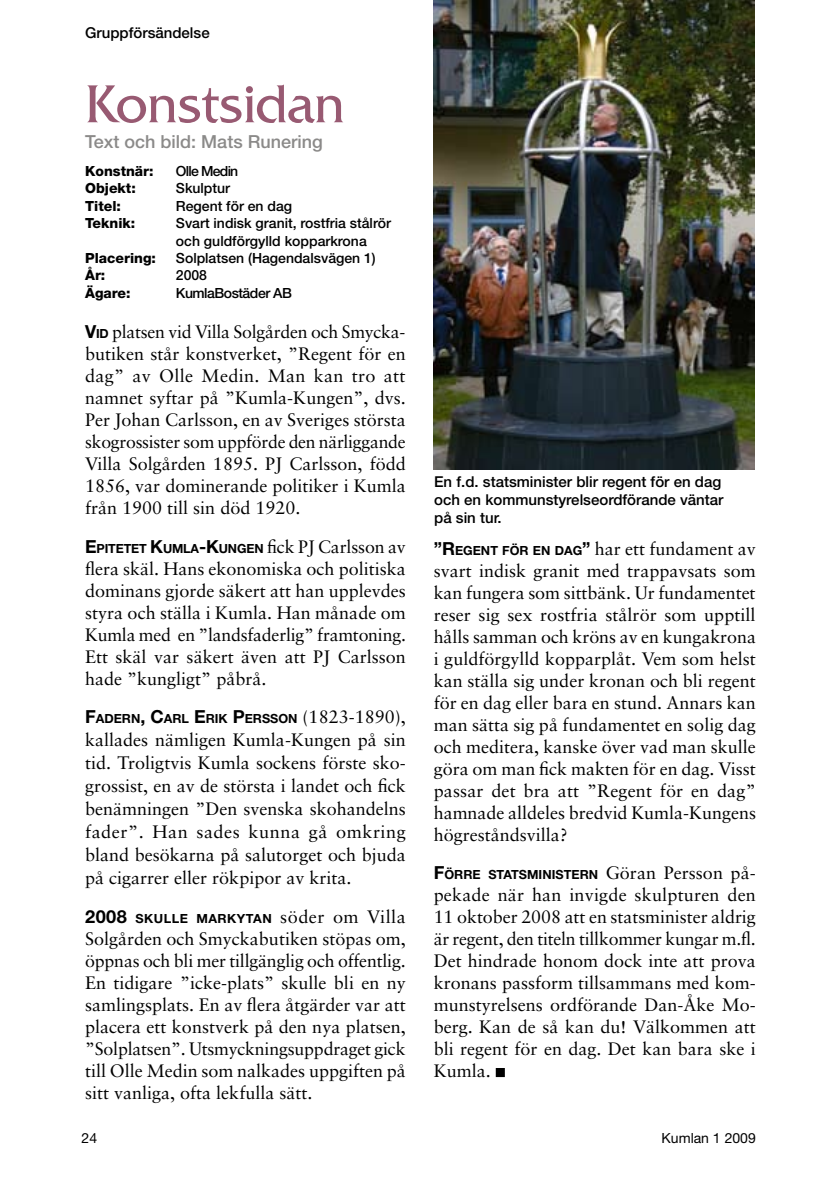
<style>
.page{position:relative;width:840px;height:1191px;background:#fff}
.page>*{position:absolute;margin:0;border:0;box-sizing:border-box;transform-origin:0 0}
.t1{font:56px "Friz Quadrata";color:#985a72}
.t2{font:18px/22px "Sabon";color:#000;text-align:justify}
.t3{font:500 18px "Helvetica Neue";color:#8b8a89}
.t4{font:500 15px/18.4px "Helvetica Neue";color:#000}
.t5{font:500 14px/17.4px "Helvetica Neue";color:#000}
.t6{font:800 14px "Helvetica Neue";color:#000}
.t7{font:500 14px "Helvetica Neue";letter-spacing:-.035em;color:#000}
.t8{font:14px "Helvetica Neue";color:#000}
.t9{font:500 14px "Helvetica Neue";letter-spacing:-.055em;color:#000}
.t10{font:700 12.6px "Helvetica Neue";color:#000}
.t11{font:700 12.6px "Helvetica Neue";letter-spacing:.035em;color:#000}
.s1{font-family:"Helvetica Neue";font-weight:700}
.s2{font-family:"Helvetica Neue";font-weight:700;font-size:12.6px}
.s3{font-size:18px}
.s4{font-family:"Sabon";font-weight:400;font-size:18px}
</style>
<div class="page">
<img style="left:433px;top:0;width:321px;height:469px">
<div style="left:496px;top:1069px;width:7px;height:7px;background:#000"></div>
<div style="left:495px;top:1068px;width:9px;height:9px;border:2px solid #000"></div>
<p class="t4" style="left:85px;top:23px;width:126px">Gruppförsändelse</p>
<h1 class="t1" style="left:85px;top:73px;width:261px">Konstsidan</h1>
<p class="t3" style="left:85px;top:131px;width:239px">Text och bild: Mats Runering</p>
<p class="t6" style="left:85px;top:163px;width:70px">Konstnär:</p>
<p class="t9" style="left:176px;top:163px;width:64px">Olle Medin</p>
<p class="t6" style="left:85px;top:180px;width:52px">Objekt:</p>
<p class="t5" style="left:176px;top:179px;width:56px">Skulptur</p>
<p class="t6" style="left:85px;top:197px;width:37px">Titel:</p>
<p class="t5" style="left:176px;top:197px;width:118px">Regent för en dag</p>
<p class="t6" style="left:85px;top:215px;width:52px">Teknik:</p>
<p class="t5" style="left:176px;top:214px;width:217px">Svart indisk granit, rostfria stålrör och guldförgylld kopparkrona</p>
<p class="t6" style="left:85px;top:250px;width:72px">Placering:</p>
<p class="t5" style="left:176px;top:249px;width:201px">Solplatsen (Hagendalsvägen 1)</p>
<p class="t6" style="left:85px;top:267px;width:22px">År:</p>
<p class="t5" style="left:176px;top:267px;width:33px">2008</p>
<p class="t6" style="left:85px;top:284px;width:47px">Ägare:</p>
<p class="t7" style="left:176px;top:284px;width:117px">KumlaBostäder AB</p>
<p class="t2" style="left:85px;top:321px;width:322px"><span class="s1">V</span><span class="s2">ID</span> platsen vid Villa Solgården och Smycka&shy;butiken står konstverket, ”Regent för en dag” av Olle Medin. Man kan tro att namnet syftar på ”Kumla-Kungen”, dvs.<br>Per Johan Carlsson, en av Sveriges största skogrossister som uppförde den närliggande Villa Solgården 1895. PJ Carlsson, född 1856, var dominerande politiker i Kumla från 1900 till sin död 1920.</p>
<p class="t10" style="left:85px;top:541px;width:322px"><span class="s3">E</span>PITETET <span class="s3">K</span>UMLA<span class="s3">-K</span>UNGEN <span class="s4">fick PJ Carlsson av</span></p>
<p class="t2" style="left:85px;top:558px;width:322px">flera skäl. Hans ekonomiska och politiska dominans gjorde säkert att han upplevdes styra och ställa i Kumla. Han månade om Kumla med en ”landsfaderlig” framtoning.<br>Ett skäl var säkert även att PJ Carlsson hade ”kungligt” påbrå.</p>
<p class="t10" style="left:85px;top:711px;width:322px"><span class="s3">F</span>ADERN<span class="s3">, C</span>ARL <span class="s3">E</span>RIK <span class="s3">P</span>ERSSON <span class="s4">(1823-1890),</span></p>
<p class="t2" style="left:85px;top:728px;width:322px;line-height:23px">kallades nämligen Kumla-Kungen på sin tid. Troligtvis Kumla sockens förste sko&shy;grossist, en av de största i landet och fick benämningen ”Den svenska skohandelns fader”. Han sades kunna gå omkring bland besökarna på salutorget och bjuda på cigarrer eller rökpipor av krita.</p>
<p class="t11" style="left:85px;top:911px;width:322px"><span class="s3">2008</span> SKULLE MARKYTAN <span class="s4">söder om Villa</span></p>
<p class="t2" style="left:85px;top:928px;width:322px">Solgården och Smyckabutiken stöpas om, öppnas och bli mer tillgänglig och offentlig.<br>En tidigare ”icke-plats” skulle bli en ny samlingsplats. En av flera åtgärder var att placera ett konstverk på den nya platsen, ”Solplatsen”. Utsmyckningsuppdraget gick till Olle Medin som nalkades uppgiften på sitt vanliga, ofta lekfulla sätt.</p>
<p class="t8" style="left:81px;top:1129px;width:17px">24</p>
<p class="t8" style="left:661px;top:1129px;width:96px">Kumlan 1 2009</p>
<p class="t4" style="left:434px;top:472px;width:291px">En f.d. statsminister blir regent för en dag och en kommunstyrelseordförande väntar på sin tur.</p>
<p class="t2" style="left:433px;top:537px;width:323px"><span class="s1">”R</span><span class="s2">EGENT FÖR EN DAG</span><span class="s1">”</span> har ett fundament av svart indisk granit med trappavsats som kan fungera som sittbänk. Ur fundamentet reser sig sex rostfria stålrör som upptill hålls samman och kröns av en kungakrona i guldförgylld kopparplåt. Vem som helst kan ställa sig under kronan och bli regent för en dag eller bara en stund. Annars kan man sätta sig på fundamentet en solig dag och meditera, kanske över vad man skulle göra om man fick makten för en dag. Visst passar det bra att ”Regent för en dag” hamnade alldeles bredvid Kumla-Kungens högreståndsvilla?</p>
<p class="t10" style="left:433px;top:866px;width:323px"><span class="s3">F</span>ÖRRE STATSMINISTERN <span class="s4">Göran Persson på-</span></p>
<p class="t2" style="left:433px;top:883px;width:323px">pekade när han invigde skulpturen den 11 oktober 2008 att en statsminister aldrig är regent, den titeln tillkommer kungar m.fl.<br>Det hindrade honom dock inte att prova kronans passform tillsammans med kom&shy;munstyrelsens ordförande Dan-Åke Mo&shy;berg. Kan de så kan du! Välkommen att bli regent för en dag. Det kan bara ske i Kumla.</p>
</div>
